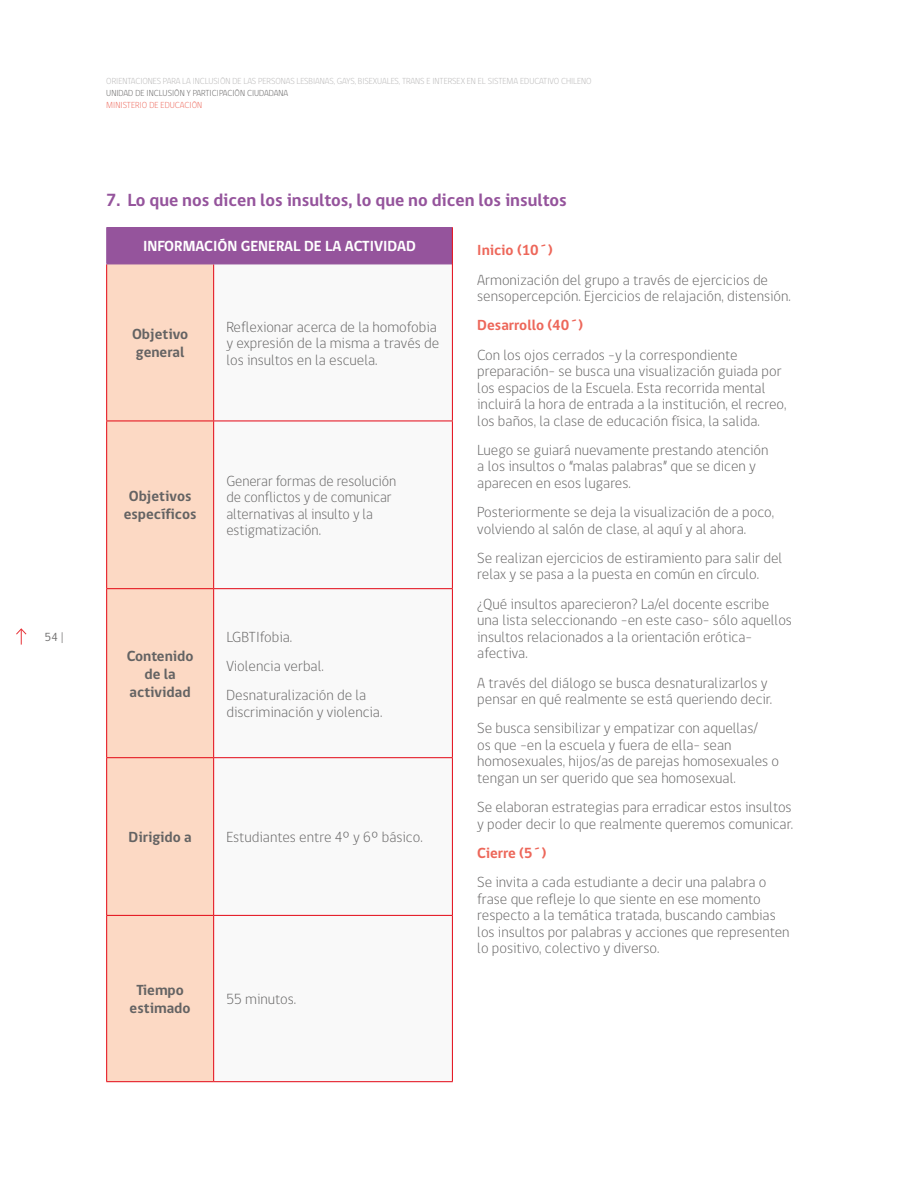
<style>
.page{position:relative;width:918px;height:1188px;background:#fff}
.page>*{position:absolute;margin:0;border:0;box-sizing:border-box;transform-origin:0 0}
.subnumero{font:700 18px "gob CL";color:#95549c}
.texto{font:300 15px/16.5px "gob CL";color:#646363}
.texto-2{font:700 15px/18px "gob CL";color:#646363;text-align:center}
.texto-3{font:700 15px "gob CL";color:#ed675a}
.texto-4{font:700 15px "gob CL";color:#fff}
.t1{font:12px "gob CL";color:#706f6f}
.t2{font:300 9px "gob CL";letter-spacing:-.005em;color:#b8b7b7}
.t3{font:300 9px "gob CL";color:#646363}
.t4{font:300 9px "gob CL";color:#ed675a}
</style>
<div class="page">
<svg style="left:16px;top:628px;width:11px;height:17px"></svg>
<div style="left:107px;top:227px;width:345px;height:37px;background:#95549c"></div>
<div style="left:107px;top:265px;width:106px;height:816px;background:#fcd9c4"></div>
<svg style="left:214px;top:265px;width:238px;height:816px"></svg>
<hr style="left:213px;top:264px;width:1px;height:157px;background:#e30613">
<hr style="left:106px;top:421px;width:108px;height:1px;background:#e30613">
<hr style="left:214px;top:421px;width:239px;height:1px;background:#e30613">
<hr style="left:213px;top:421px;width:1px;height:167px;background:#e30613">
<hr style="left:106px;top:588px;width:108px;height:1px;background:#e30613">
<hr style="left:214px;top:588px;width:239px;height:1px;background:#e30613">
<hr style="left:213px;top:589px;width:1px;height:168px;background:#e30613">
<hr style="left:106px;top:757px;width:108px;height:1px;background:#e30613">
<hr style="left:214px;top:757px;width:239px;height:1px;background:#e30613">
<hr style="left:213px;top:758px;width:1px;height:157px;background:#e30613">
<hr style="left:106px;top:915px;width:108px;height:1px;background:#e30613">
<hr style="left:214px;top:915px;width:239px;height:1px;background:#e30613">
<hr style="left:213px;top:916px;width:1px;height:165px;background:#e30613">
<hr style="left:106px;top:264px;width:1px;height:157px;background:#e30613">
<hr style="left:106px;top:421px;width:1px;height:167px;background:#e30613">
<hr style="left:106px;top:589px;width:1px;height:168px;background:#e30613">
<hr style="left:106px;top:758px;width:1px;height:157px;background:#e30613">
<hr style="left:106px;top:916px;width:1px;height:165px;background:#e30613">
<hr style="left:106px;top:227px;width:1px;height:37px;background:#95549c">
<hr style="left:106px;top:264px;width:108px;height:1px;background:#95549c">
<hr style="left:214px;top:264px;width:238px;height:1px;background:#95549c">
<hr style="left:452px;top:227px;width:1px;height:37px;background:#e30613">
<hr style="left:452px;top:264px;width:1px;height:157px;background:#e30613">
<hr style="left:452px;top:421px;width:1px;height:167px;background:#e30613">
<hr style="left:452px;top:589px;width:1px;height:168px;background:#e30613">
<hr style="left:452px;top:758px;width:1px;height:157px;background:#e30613">
<hr style="left:452px;top:916px;width:1px;height:165px;background:#e30613">
<hr style="left:106px;top:1081px;width:108px;height:1px;background:#e30613">
<hr style="left:214px;top:1081px;width:239px;height:1px;background:#e30613">
<p class="t1" style="left:45px;top:629px;width:21px">54 |</p>
<p class="t2" style="left:106px;top:75px;width:487px">ORIENTACIONES PARA LA INCLUSIÓN DE LAS PERSONAS LESBIANAS, GAYS, BISEXUALES, TRANS E INTERSEX EN EL SISTEMA EDUCATIVO CHILENO</p>
<p class="t3" style="left:106px;top:87px;width:183px">UNIDAD DE INCLUSIÓN Y PARTICIPACIÓN CIUDADANA</p>
<p class="t4" style="left:106px;top:98px;width:97px">MINISTERIO DE EDUCACIÓN</p>
<p class="subnumero" style="left:106px;top:187px;width:462px">7. Lo que nos dicen los insultos, lo que no dicen los insultos</p>
<p class="texto-4" style="left:143px;top:236px;width:274px">INFORMACIÓN GENERAL DE LA ACTIVIDAD</p>
<p class="texto-3" style="left:477px;top:240px;width:77px">Inicio (10´)</p>
<p class="texto" style="left:477px;top:272px;width:315px">Armonización del grupo a través de ejercicios de sensopercepción. Ejercicios de relajación, distensión.</p>
<p class="texto-3" style="left:477px;top:315px;width:108px">Desarrollo (40´)</p>
<p class="texto" style="left:477px;top:347px;width:311px">Con los ojos cerrados –y la correspondiente preparación- se busca una visualización guiada por los espacios de la Escuela. Esta recorrida mental incluirá la hora de entrada a la institución, el recreo, los baños, la clase de educación física, la salida.</p>
<p class="texto" style="left:477px;top:442px;width:293px">Luego se guiará nuevamente prestando atención a los insultos o “malas palabras” que se dicen y aparecen en esos lugares.</p>
<p class="texto" style="left:477px;top:504px;width:298px">Posteriormente se deja la visualización de a poco, volviendo al salón de clase, al aquí y al ahora.</p>
<p class="texto" style="left:477px;top:550px;width:307px">Se realizan ejercicios de estiramiento para salir del relax y se pasa a la puesta en común en círculo.</p>
<p class="texto" style="left:477px;top:596px;width:316px">¿Qué insultos aparecieron? La/el docente escribe una lista seleccionando –en este caso- sólo aquellos insultos relacionados a la orientación erótica&shy;afectiva.</p>
<p class="texto" style="left:477px;top:675px;width:296px">A través del diálogo se busca desnaturalizarlos y pensar en qué realmente se está queriendo decir.</p>
<p class="texto" style="left:477px;top:720px;width:303px">Se busca sensibilizar y empatizar con aquellas/<br>os que –en la escuela y fuera de ella- sean homosexuales, hijos/as de parejas homosexuales o tengan un ser querido que sea homosexual.</p>
<p class="texto" style="left:477px;top:799px;width:317px">Se elaboran estrategias para erradicar estos insultos y poder decir lo que realmente queremos comunicar.</p>
<p class="texto-3" style="left:477px;top:843px;width:71px">Cierre (5´)</p>
<p class="texto" style="left:477px;top:874px;width:314px">Se invita a cada estudiante a decir una palabra o frase que refleje lo que siente en ese momento respecto a la temática tratada, buscando cambias los insultos por palabras y acciones que representen lo positivo, colectivo y diverso.</p>
<p class="texto-2" style="left:132px;top:325px;width:58px;text-align:left">Objetivo general</p>
<p class="texto" style="left:226px;top:319px;width:214px">Reflexionar acerca de la homofobia y expresión de la misma a través de los insultos en la escuela.</p>
<p class="texto" style="left:226px;top:473px;width:171px">Generar formas de resolución de conflictos y de comunicar alternativas al insulto y la estigmatización.</p>
<p class="texto-2" style="left:124px;top:488px;width:74px">Objetivos específicos</p>
<p class="texto" style="left:226px;top:629px;width:67px">LGBTIfobia.</p>
<p class="texto" style="left:226px;top:658px;width:99px">Violencia verbal.</p>
<p class="texto" style="left:226px;top:687px;width:158px">Desnaturalización de la discriminación y violencia.</p>
<p class="texto-2" style="left:127px;top:647px;width:68px">Contenido de la actividad</p>
<p class="texto-2" style="left:128px;top:829px;width:65px">Dirigido a</p>
<p class="texto" style="left:226px;top:830px;width:198px">Estudiantes entre 4º y 6º básico.</p>
<p class="texto-2" style="left:130px;top:982px;width:63px">Tiempo estimado</p>
<p class="texto" style="left:226px;top:992px;width:71px">55 minutos.</p>
</div>
